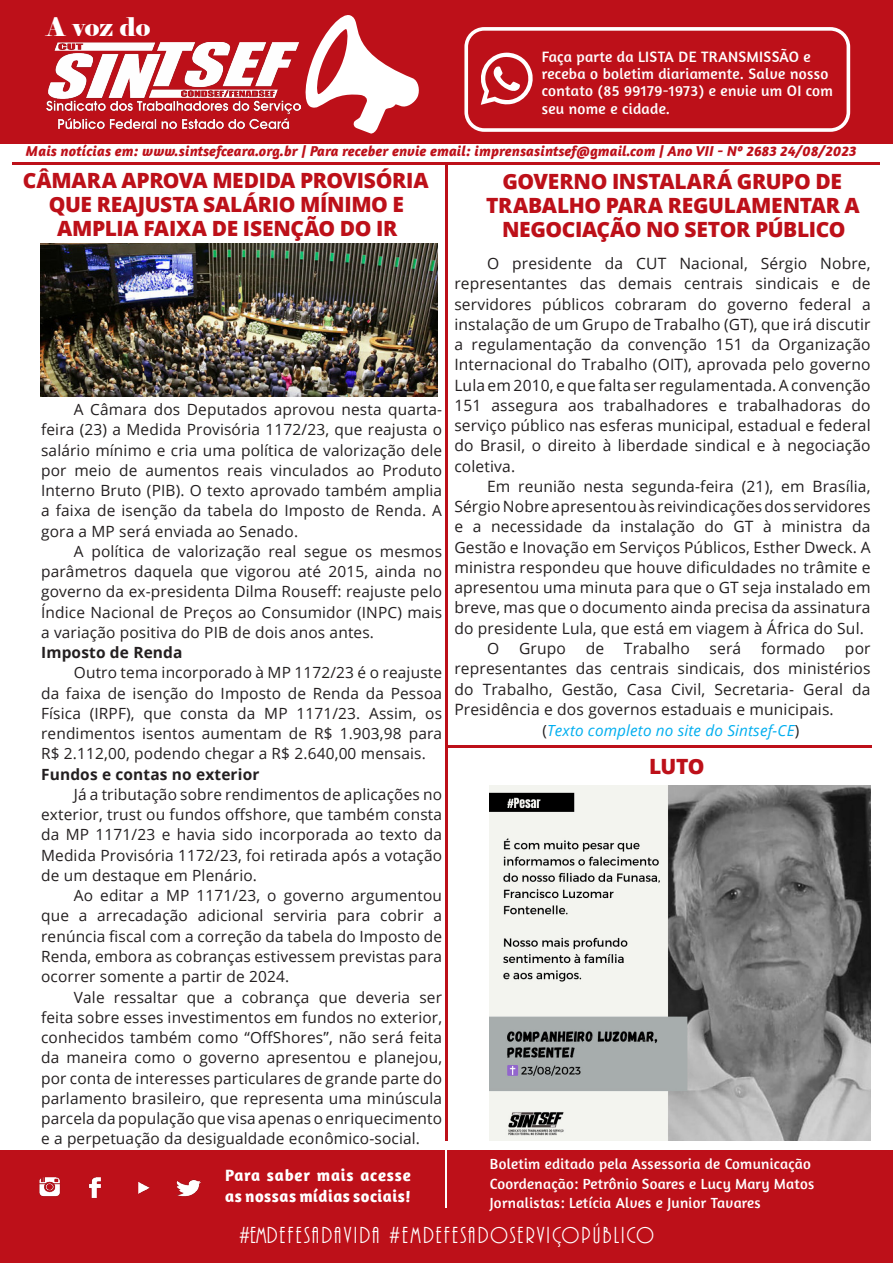
<style>
.page{position:relative;width:893px;height:1263px;background:#fff}
.page>*{position:absolute;margin:0;border:0;box-sizing:border-box;transform-origin:0 0}
.t1{font:25.65px "Elephant";color:#fff}
.t2{font:24px "ARBONNIE";letter-spacing:.09em;color:#fff}
.t3{font:800 21px/24px "Open Sans";letter-spacing:-.015em;color:#bd1019;text-align:center}
.t4{font:700 16.8px/20.1px "Amaranth";letter-spacing:.03em;color:#fff}
.t5{font:15.6px/20.2px "Open Sans";letter-spacing:.01em;color:#231f20;text-align:justify}
.t6{font:15.45px/20.2px "Open Sans";letter-spacing:.01em;color:#231f20;text-align:justify}
.t7{font:700 15.45px "Open Sans";letter-spacing:.01em;color:#231f20}
.t8{font:15.3px/17.4px "Amaranth";letter-spacing:.02em;color:#fff}
.t9{font:italic 15.3px "Open Sans";letter-spacing:.01em;color:#00aeef}
.t10{font:15px "Amaranth";letter-spacing:.02em;color:#fff}
.t11{font:italic 700 14.7px "Amaranth";letter-spacing:.01em;color:#bd1019}
.s1{font-style:normal;color:#231f20}
</style>
<div class="page">
<div style="left:0;top:0;width:893px;height:144px;background:#bd1019"></div>
<svg style="left:305px;top:15px;width:114px;height:119px"></svg>
<div style="left:0;top:1150px;width:893px;height:113px;background:#bd1019"></div>
<img style="left:46px;top:42px;width:254px;height:86px">
<hr style="left:12px;top:162px;width:867px;height:2px;background:#bd1019">
<hr style="left:445px;top:1150px;width:2px;height:57px;background:#fff">
<img style="left:39px;top:1177px;width:162px;height:21px">
<div style="left:464px;top:27px;width:386px;height:105px;border:4px solid #fff;border-radius:18px"></div>
<svg style="left:480px;top:53px;width:53px;height:52px"></svg>
<hr style="left:446px;top:163px;width:2px;height:978px;background:#bd1019">
<hr style="left:448px;top:745px;width:424px;height:3px;background:#bd1019">
<img style="left:490px;top:786px;width:380px;height:355px">
<img style="left:40px;top:243px;width:397px;height:153px">
<p class="t1" style="left:46px;top:11px;width:105px">A voz do</p>
<p class="t8" style="left:542px;top:47px;width:293px">Faça parte da LISTA DE TRANSMISSÃO e receba o boletim diariamente. Salve nosso contato (85 99179-1973) e envie um OI com seu nome e cidade.</p>
<p class="t11" style="left:26px;top:142px;width:832px">Mais notícias em: www.sintsefceara.org.br | Para receber envie email: imprensasintsef@gmail.com | Ano VII - Nº 2683 24/08/2023</p>
<p class="t3" style="left:23px;top:167px;width:407px">CÂMARA APROVA MEDIDA PROVISÓRIA<br>QUE REAJUSTA SALÁRIO MÍNIMO E</p>
<p class="t3" style="left:57px;top:215px;width:342px">AMPLIA FAIXA DE ISENÇÃO DO IR</p>
<p class="t6" style="left:41px;top:399px;width:403px;text-indent:33px">A Câmara dos Deputados aprovou nesta quarta&shy;feira (23) a Medida Provisória 1172/23, que reajusta o salário mínimo e cria uma política de valorização dele por meio de aumentos reais vinculados ao Produto Interno Bruto (PIB). O texto aprovado também amplia a faixa de isenção da tabela do Imposto de Renda. A gora a MP será enviada ao Senado.</p>
<p class="t6" style="left:41px;top:541px;width:403px;text-indent:33px">A política de valorização real segue os mesmos parâmetros daquela que vigorou até 2015, ainda no governo da ex-presidenta Dilma Rouseff: reajuste pelo Índice Nacional de Preços ao Consumidor (INPC) mais a variação positiva do PIB de dois anos antes.</p>
<p class="t7" style="left:41px;top:642px;width:143px">Imposto de Renda</p>
<p class="t6" style="left:41px;top:662px;width:403px;text-indent:33px">Outro tema incorporado à MP 1172/23 é o reajuste da faixa de isenção do Imposto de Renda da Pessoa Física (IRPF), que consta da MP 1171/23. Assim, os rendimentos isentos aumentam de R$ 1.903,98 para R$ 2.112,00, podendo chegar a R$ 2.640,00 mensais.</p>
<p class="t7" style="left:41px;top:763px;width:220px">Fundos e contas no exterior</p>
<p class="t6" style="left:41px;top:784px;width:402px;text-indent:33px">Já a tributação sobre rendimentos de aplicações no exterior, trust ou fundos offshore, que também consta da MP 1171/23 e havia sido incorporada ao texto da Medida Provisória 1172/23, foi retirada após a votação de um destaque em Plenário.</p>
<p class="t6" style="left:41px;top:885px;width:402px;text-indent:33px">Ao editar a MP 1171/23, o governo argumentou que a arrecadação adicional serviria para cobrir a renúncia fiscal com a correção da tabela do Imposto de Renda, embora as cobranças estivessem previstas para ocorrer somente a partir de 2024.</p>
<p class="t6" style="left:41px;top:986px;width:402px;text-indent:33px">Vale ressaltar que a cobrança que deveria ser feita sobre esses investimentos em fundos no exterior, conhecidos também como “OffShores”, não será feita da maneira como o governo apresentou e planejou, por conta de interesses particulares de grande parte do parlamento brasileiro, que representa uma minúscula parcela da população que visa apenas o enriquecimento e a perpetuação da desigualdade econômico-social.</p>
<p class="t4" style="left:225px;top:1165px;width:187px">Para saber mais acesse as nossas mídias sociais!</p>
<p class="t3" style="left:486px;top:168px;width:375px">GOVERNO INSTALARÁ GRUPO DE<br>TRABALHO PARA REGULAMENTAR A<br>NEGOCIAÇÃO NO SETOR PÚBLICO</p>
<p class="t5" style="left:454px;top:253px;width:418px;text-indent:33px">O presidente da CUT Nacional, Sérgio Nobre, representantes das demais centrais sindicais e de servidores públicos cobraram do governo federal a instalação de um Grupo de Trabalho (GT), que irá discutir a regulamentação da convenção 151 da Organização Internacional do Trabalho (OIT), aprovada pelo governo Lula em 2010, e que falta ser regulamentada. A convenção 151 assegura aos trabalhadores e trabalhadoras do serviço público nas esferas municipal, estadual e federal do Brasil, o direito à liberdade sindical e à negociação coletiva.</p>
<p class="t5" style="left:454px;top:476px;width:418px;text-indent:33px">Em reunião nesta segunda-feira (21), em Brasília, Sérgio Nobre apresentou às reivindicações dos servidores e a necessidade da instalação do GT à ministra da Gestão e Inovação em Serviços Públicos, Esther Dweck. A ministra respondeu que houve dificuldades no trâmite e apresentou uma minuta para que o GT seja instalado em breve, mas que o documento ainda precisa da assinatura do presidente Lula, que está em viagem à África do Sul.</p>
<p class="t5" style="left:487px;top:638px;width:14px">O</p>
<p class="t5" style="left:519px;top:638px;width:48px">Grupo</p>
<p class="t5" style="left:586px;top:638px;width:20px">de</p>
<p class="t5" style="left:624px;top:638px;width:67px">Trabalho</p>
<p class="t5" style="left:710px;top:638px;width:33px">será</p>
<p class="t5" style="left:761px;top:638px;width:66px">formado</p>
<p class="t5" style="left:454px;top:638px;width:418px;text-indent:391px">por representantes das centrais sindicais, dos ministérios do Trabalho, Gestão, Casa Civil, Secretaria- Geral da Presidência e dos governos estaduais e municipais.</p>
<p class="t9" style="left:542px;top:720px;width:258px"><span class="s1">(</span>Texto completo no site do Sintsef-CE<span class="s1">)</span></p>
<p class="t3" style="left:649px;top:753px;width:57px">LUTO</p>
<p class="t10" style="left:490px;top:1155px;width:323px">Boletim editado pela Assessoria de Comunicação</p>
<p class="t10" style="left:490px;top:1175px;width:326px">Coordenação: Petrônio Soares e Lucy Mary Matos</p>
<p class="t10" style="left:490px;top:1194px;width:272px">Jornalistas: Letícia Alves e Junior Tavares</p>
<p class="t2" style="left:239px;top:1223px;width:416px">#EMDEFESADAVIDA #EMDEFESADOSERVIÇOPÚBLICO</p>
</div>
